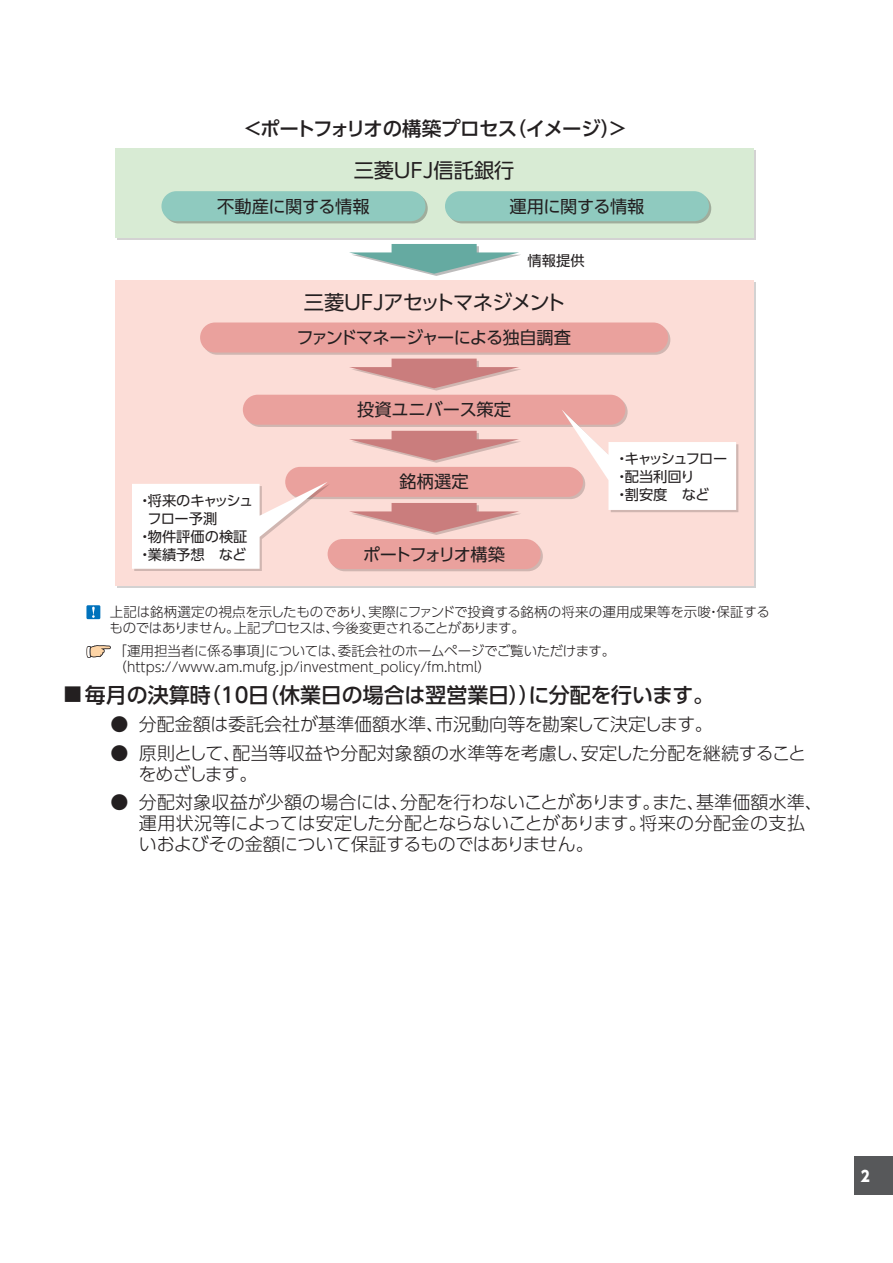
<style>
.page{position:relative;width:893px;height:1263px;background:#fff}
.page>*{position:absolute;margin:0;border:0;box-sizing:border-box;transform-origin:0 0}
.t1{font:500 21px "UD Shin Go Pro";letter-spacing:-.005em;color:#231f20}
.t2{font:20.25px "UD Shin Go Pro";letter-spacing:-.09em;color:#231f20}
.t3{font:20.25px "UD Shin Go Pro";letter-spacing:-.045em;color:#231f20}
.t4{font:500 19.5px "UD Shin Go Pro";letter-spacing:-.03em;color:#231f20}
.t5{font:300 18px/21px "UD Shin Go Pro";letter-spacing:-.005em;color:#231f20}
.t6{font:17.25px "UD Shin Go Pro";letter-spacing:-.03em;color:#231f20}
.t7{font:17.25px "UD Shin Go Pro";letter-spacing:-.055em;color:#231f20}
.t8{font:17.25px "UD Shin Go Pro";letter-spacing:-.01em;color:#231f20}
.t9{font:17.25px "UD Shin Go Pro";letter-spacing:-.12em;color:#231f20}
.t10{font:800 15px "UD Shin Go Pro";color:#fff;scale:.9 1}
.t11{font:14.25px "UD Shin Go Pro";color:#231f20}
.t12{font:14.25px/18px "UD Shin Go Pro";letter-spacing:-.06em;color:#231f20}
.t13{font:14.25px "UD Shin Go Pro";letter-spacing:-.11em;color:#231f20}
.t14{font:300 13.5px/15.8px "UD Shin Go Pro";color:#231f20}
.s1{font-size:18px}
</style>
<div class="page">
<div style="left:855px;top:1157px;width:38px;height:38px;background:#57585a"></div>
<svg style="left:349px;top:244px;width:172px;height:32px"></svg>
<div style="left:115px;top:280px;width:638px;height:306px;background:#fcddd7"></div>
<svg style="left:132px;top:322px;width:606px;height:249px"></svg>
<div style="left:117px;top:151px;width:638px;height:89px;background:linear-gradient(to bottom,#d8ebd4,#d8ebd4)"></div>
<div style="left:115px;top:148px;width:638px;height:90px;background:#d8ebd4"></div>
<svg style="left:161px;top:191px;width:267px;height:32px;background:#92c9bd"></svg>
<svg style="left:445px;top:191px;width:266px;height:32px;background:#92c9bd"></svg>
<div style="left:86px;top:605px;width:14px;height:14px;background:#0072bc"></div>
<svg style="left:92px;top:607px;width:3px;height:11px"></svg>
<svg style="left:86px;top:645px;width:25px;height:13px"></svg>
<p class="t4" style="left:243px;top:112px;width:387px">＜ポートフォリオの構築プロセス（イメージ）＞</p>
<p class="t3" style="left:354px;top:154px;width:162px">三菱ＵＦＪ信託銀行</p>
<p class="t6" style="left:217px;top:192px;width:154px">不動産に関する情報</p>
<p class="t6" style="left:509px;top:192px;width:137px">運用に関する情報</p>
<p class="t11" style="left:528px;top:249px;width:58px">情報提供</p>
<p class="t2" style="left:304px;top:286px;width:263px">三菱ＵＦＪアセットマネジメント</p>
<p class="t7" style="left:296px;top:324px;width:276px">ファンドマネージャーによる独自調査</p>
<p class="t13" style="left:138px;top:489px;width:117px">・将来のキャッシュ</p>
<p class="t11" style="left:147px;top:507px;width:72px">フロー予測</p>
<p class="t11" style="left:138px;top:525px;width:111px">・物件評価の検証</p>
<p class="t11" style="left:138px;top:543px;width:110px">・業績予想　など</p>
<p class="t8" style="left:357px;top:396px;width:155px">投資ユニバース策定</p>
<p class="t6" style="left:400px;top:468px;width:70px">銘柄選定</p>
<p class="t9" style="left:363px;top:540px;width:144px">ポートフォリオ構築</p>
<p class="t12" style="left:615px;top:449px;width:114px">・キャッシュフロー・配当利回り<br>・割安度　など</p>
<p class="t14" style="left:109px;top:604px;width:662px">上記は銘柄選定の視点を示したものであり、実際にファンドで投資する銘柄の将来の運用成果等を示唆・保証するものではありません。上記プロセスは、今後変更されることがあります。</p>
<p class="t14" style="left:114px;top:643px;width:503px">「運用担当者に係る事項」については、委託会社のホームページでご覧いただけます。（https://www.am.mufg.jp/investment_policy/fm.html）</p>
<p class="t1" style="left:64px;top:677px;width:652px"><span class="s1">■</span> 毎月の決算時（10日（休業日の場合は翌営業日））に分配を行います。</p>
<p class="t5" style="left:110px;top:713px;width:604px">● 分配金額は委託会社が基準価額水準、市況動向等を勘案して決定します。</p>
<p class="t5" style="left:138px;top:742px;width:669px;text-indent:-28px">● 原則として、配当等収益や分配対象額の水準等を考慮し、安定した分配を継続することをめざします。</p>
<p class="t5" style="left:139px;top:791px;width:685px;text-indent:-28px">● 分配対象収益が少額の場合には、分配を行わないことがあります。また、基準価額水準、運用状況等によっては安定した分配とならないことがあります。将来の分配金の支払いおよびその金額について保証するものではありません。</p>
<p class="t10" style="left:861px;top:1163px;width:11px">2</p>
</div>
